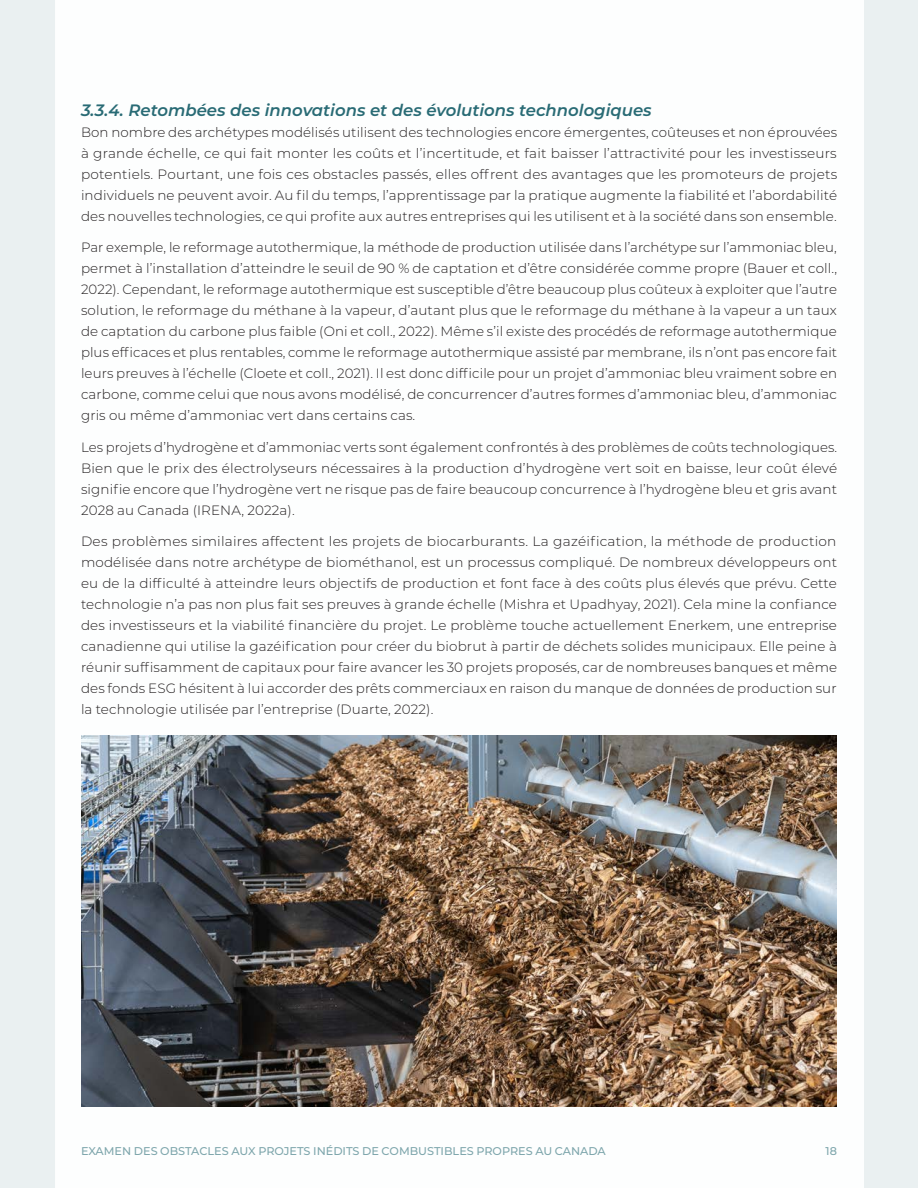
<style>
.page{position:relative;width:918px;height:1188px;background:#eaf0f1}
.page>*{position:absolute;margin:0;border:0;box-sizing:border-box;transform-origin:0 0}
.Paragraph_Style_1{font:italic 600 16.5px "Montserrat";color:#296b75}
.Body_text_French{font:300 13.5px/21px "Montserrat";letter-spacing:.01em;color:#231f20;text-align:justify}
.t1{font:500 11.25px "Montserrat";color:#7ea6ac}
</style>
<div class="page">
<div style="left:55px;top:0;width:809px;height:1188px;background:#fdfefe"></div>
<img style="left:81px;top:735px;width:756px;height:372px">
<p class="Paragraph_Style_1" style="left:81px;top:98px;width:572px">3.3.4. Retombées des innovations et des évolutions technologiques</p>
<p class="Body_text_French" style="left:81px;top:121px;width:758px">Bon nombre des archétypes modélisés utilisent des technologies encore émergentes, coûteuses et non éprouvées à grande échelle, ce qui fait monter les coûts et l’incertitude, et fait baisser l’attractivité pour les investisseurs potentiels. Pourtant, une fois ces obstacles passés, elles offrent des avantages que les promoteurs de projets individuels ne peuvent avoir. Au fil du temps, l’apprentissage par la pratique augmente la fiabilité et l’abordabilité des nouvelles technologies, ce qui profite aux autres entreprises qui les utilisent et à la société dans son ensemble.</p>
<p class="Body_text_French" style="left:81px;top:236px;width:758px">Par exemple, le reformage autothermique, la méthode de production utilisée dans l’archétype sur l’ammoniac bleu, permet à l’installation d’atteindre le seuil de 90 % de captation et d’être considérée comme propre (Bauer et coll., 2022). Cependant, le reformage autothermique est susceptible d’être beaucoup plus coûteux à exploiter que l’autre solution, le reformage du méthane à la vapeur, d’autant plus que le reformage du méthane à la vapeur a un taux de captation du carbone plus faible (Oni et coll., 2022). Même s’il existe des procédés de reformage autothermique plus efficaces et plus rentables, comme le reformage autothermique assisté par membrane, ils n’ont pas encore fait leurs preuves à l’échelle (Cloete et coll., 2021). Il est donc difficile pour un projet d’ammoniac bleu vraiment sobre en carbone, comme celui que nous avons modélisé, de concurrencer d’autres formes d’ammoniac bleu, d’ammoniac gris ou même d’ammoniac vert dans certains cas.</p>
<p class="Body_text_French" style="left:81px;top:436px;width:758px">Les projets d’hydrogène et d’ammoniac verts sont également confrontés à des problèmes de coûts technologiques.<br>Bien que le prix des électrolyseurs nécessaires à la production d’hydrogène vert soit en baisse, leur coût élevé signifie encore que l’hydrogène vert ne risque pas de faire beaucoup concurrence à l’hydrogène bleu et gris avant 2028 au Canada (IRENA, 2022a).</p>
<p class="Body_text_French" style="left:81px;top:530px;width:758px">Des problèmes similaires affectent les projets de biocarburants. La gazéification, la méthode de production modélisée dans notre archétype de biométhanol, est un processus compliqué. De nombreux développeurs ont eu de la difficulté à atteindre leurs objectifs de production et font face à des coûts plus élevés que prévu. Cette technologie n’a pas non plus fait ses preuves à grande échelle (Mishra et Upadhyay, 2021). Cela mine la confiance des investisseurs et la viabilité financière du projet. Le problème touche actuellement Enerkem, une entreprise canadienne qui utilise la gazéification pour créer du biobrut à partir de déchets solides municipaux. Elle peine à réunir suffisamment de capitaux pour faire avancer les 30 projets proposés, car de nombreuses banques et même des fonds ESG hésitent à lui accorder des prêts commerciaux en raison du manque de données de production sur la technologie utilisée par l’entreprise (Duarte, 2022).</p>
<p class="t1" style="left:81px;top:1143px;width:526px">EXAMEN DES OBSTACLES AUX PROJETS INÉDITS DE COMBUSTIBLES PROPRES AU CANADA</p>
<p class="t1" style="left:826px;top:1143px;width:13px">18</p>
</div>
